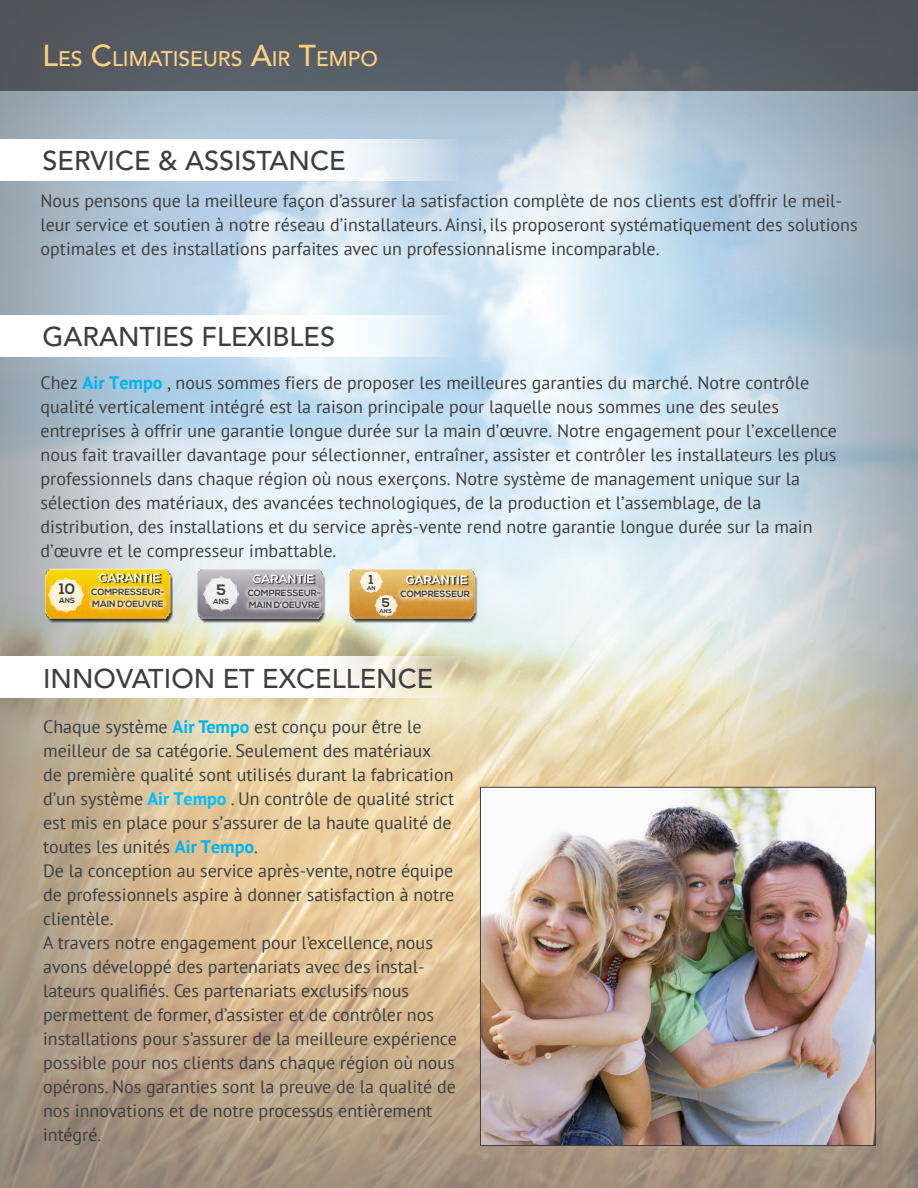
<style>
.page{position:relative;width:918px;height:1188px;background:#fff}
.page>*{position:absolute;margin:0;border:0;box-sizing:border-box;transform-origin:0 0}
.t1{font:500 27px "Avenir LT Std";color:#3e3e3f}
.t2{font:500 21px "Avenir LT Std";color:#fed182}
.t3{font:18px/24px "PT Sans";color:#3e3e3f}
.t4{font:700 15px "Nexa";color:#3e3e3f}
.t5{font:700 12.75px "Nexa";color:#3e3e3f}
.t6{font:700 12px "Nexa";color:#fff}
.t7{font:700 9px/12px "Nexa";color:#3e3e3f}
.t8{font:700 7.5px "Nexa";letter-spacing:.01em;color:#3e3e3f}
.t9{font:700 5.7px "Nexa";color:#3e3e3f}
.s1{font-size:30px}
.s2{font-weight:700;color:#00b3ef}
.s3{font-weight:700;color:#00bfff}
</style>
<div class="page">
<img style="left:0;top:91px;width:918px;height:1097px">
<img style="left:482px;top:789px;width:392px;height:355px">
<div style="left:480px;top:787px;width:396px;height:359px;border:1px solid #3e3e3f"></div>
<div style="left:0;top:0;width:918px;height:91px;background:#555a61"></div>
<svg style="left:0;top:315px;width:457px;height:42px"></svg>
<svg style="left:0;top:657px;width:460px;height:41px"></svg>
<svg style="left:0;top:139px;width:459px;height:41px"></svg>
<img style="left:43px;top:561px;width:133px;height:74px">
<img style="left:195px;top:561px;width:133px;height:74px">
<img style="left:347px;top:560px;width:134px;height:75px">
<div style="left:100px;top:573px;width:62px;height:11px;background:#231f20;opacity:.92"></div>
<div style="left:254px;top:574px;width:62px;height:11px;background:#231f20;opacity:.92"></div>
<div style="left:407px;top:575px;width:62px;height:11px;background:#231f20;opacity:.92"></div>
<div style="left:86px;top:583px;width:83px;height:29px;background:#fff;opacity:.78"></div>
<div style="left:243px;top:584px;width:83px;height:30px;background:#fff;opacity:.78"></div>
<div style="left:396px;top:586px;width:79px;height:17px;background:#fff;opacity:.78"></div>
<svg style="left:203px;top:576px;width:36px;height:36px"></svg>
<svg style="left:360px;top:570px;width:38px;height:47px;background:#e6c489"></svg>
<svg style="left:48px;top:577px;width:36px;height:36px"></svg>
<p class="t2" style="left:43px;top:46px;width:337px"><span class="s1">L</span>ES <span class="s1">C</span>LIMATISEURS <span class="s1">A</span>IR <span class="s1">T</span>EMPO</p>
<p class="t1" style="left:43px;top:145px;width:305px">SERVICE &amp; ASSISTANCE</p>
<p class="t3" style="left:41px;top:189px;width:819px">Nous pensons que la meilleure façon d’assurer la satisfaction complète de nos clients est d’offrir le meil&shy;leur service et soutien à notre réseau d’installateurs. Ainsi, ils proposeront systématiquement des solutions optimales et des installations parfaites avec un professionnalisme incomparable.</p>
<p class="t1" style="left:43px;top:321px;width:294px">GARANTIES FLEXIBLES</p>
<p class="t3" style="left:41px;top:371px;width:798px">Chez <span class="s2">Air Tempo</span> , nous sommes fiers de proposer les meilleures garanties du marché. Notre contrôle qualité verticalement intégré est la raison principale pour laquelle nous sommes une des seules entreprises à offrir une garantie longue durée sur la main d’œuvre. Notre engagement pour l’excellence nous fait travailler davantage pour sélectionner, entraîner, assister et contrôler les installateurs les plus professionnels dans chaque région où nous exerçons. Notre système de management unique sur la sélection des matériaux, des avancées technologiques, de la production et l’assemblage, de la distribution, des installations et du service après-vente rend notre garantie longue durée sur la main d’œuvre et le compresseur imbattable.</p>
<p class="t4" style="left:59px;top:580px;width:17px">10</p>
<p class="t8" style="left:59px;top:596px;width:18px">ANS</p>
<p class="t6" style="left:99px;top:571px;width:63px">GARANTIE</p>
<p class="t6" style="left:253px;top:572px;width:63px">GARANTIE</p>
<p class="t6" style="left:406px;top:573px;width:63px">GARANTIE</p>
<p class="t7" style="left:91px;top:586px;width:75px">COMPRESSEUR-<br>MAIN D’OEUVRE</p>
<p class="t7" style="left:248px;top:587px;width:75px">COMPRESSEUR-<br>MAIN D’OEUVRE</p>
<p class="t7" style="left:401px;top:589px;width:71px">COMPRESSEUR</p>
<p class="t5" style="left:369px;top:572px;width:6px">1</p>
<p class="t9" style="left:367px;top:584px;width:10px">AN</p>
<p class="t4" style="left:216px;top:581px;width:11px">5</p>
<p class="t8" style="left:213px;top:597px;width:18px">ANS</p>
<p class="t5" style="left:382px;top:595px;width:10px">5</p>
<p class="t9" style="left:380px;top:608px;width:14px">ANS</p>
<p class="t1" style="left:43px;top:663px;width:392px">INNOVATION ET EXCELLENCE</p>
<p class="t3" style="left:43px;top:714px;width:415px">Chaque système <span class="s2">Air Tempo</span> est conçu pour être le meilleur de sa catégorie. Seulement des matériaux<br>de première qualité sont utilisés durant la fabrication d’un système <span class="s3">Air Tempo</span> . Un contrôle de qualité strict est mis en place pour s’assurer de la haute qualité de toutes les unités <span class="s2">Air Tempo</span>.<br>De la conception au service après-vente, notre équipe de professionnels aspire à donner satisfaction à notre clientèle.<br>A travers notre engagement pour l’excellence, nous avons développé des partenariats avec des instal&shy;lateurs qualifiés. Ces partenariats exclusifs nous permettent de former, d’assister et de contrôler nos installations pour s’assurer de la meilleure expérience possible pour nos clients dans chaque région où nous opérons. Nos garanties sont la preuve de la qualité de nos innovations et de notre processus entièrement intégré.</p>
</div>
